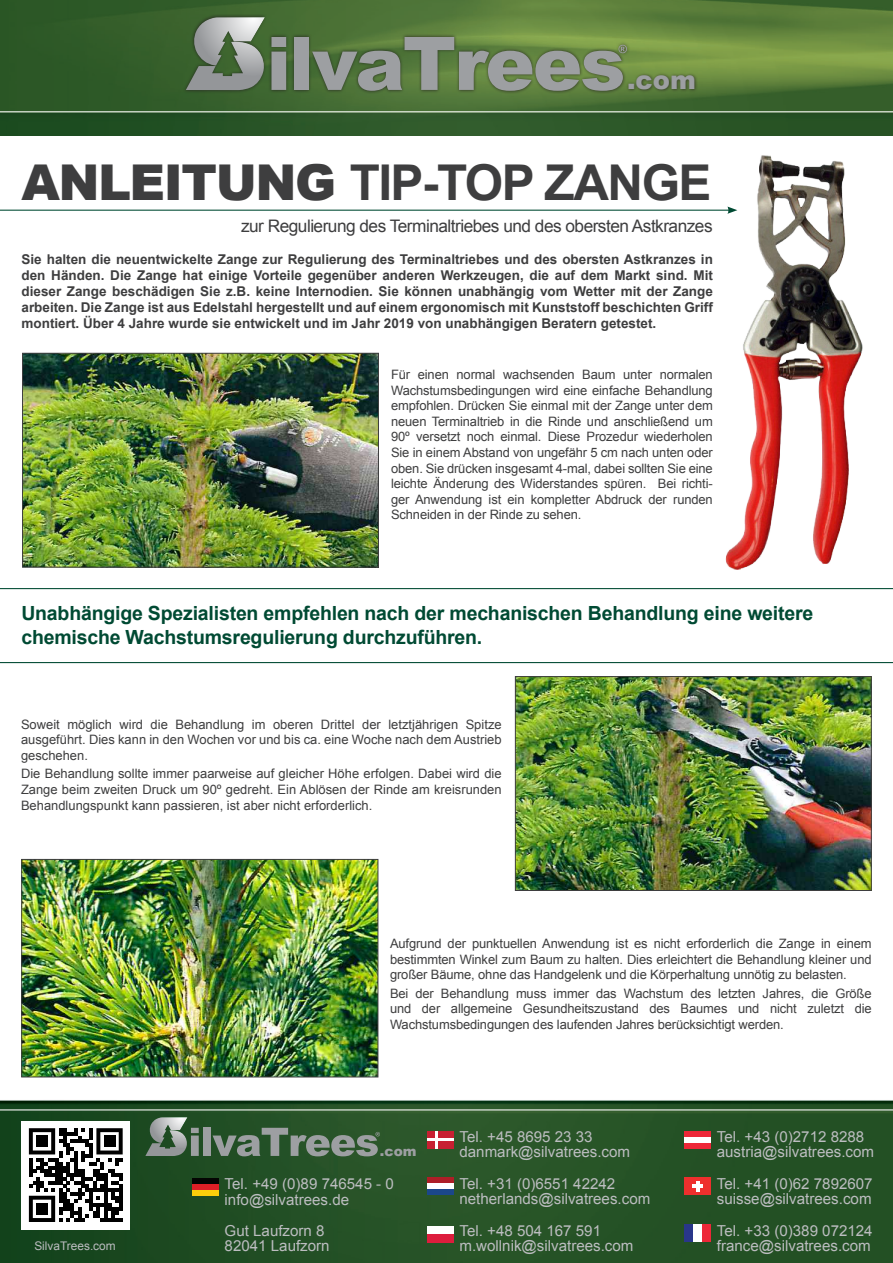
<style>
.page{position:relative;width:893px;height:1263px;background:#fff}
.page>*{position:absolute;margin:0;border:0;box-sizing:border-box;transform-origin:0 0}
.t1{font:700 49.35px "Arial";letter-spacing:-.03em;color:#3e3e3f}
.t2{font:900 25.8px "Arial";color:#9d9fa2}
.t3{font:700 19.5px/23.4px "Arial";letter-spacing:-.01em;color:#004a33}
.t4{font:17.25px "Arial";letter-spacing:-.03em;color:#3e3e3f}
.t5{font:15.15px/15.1px "Arial";color:#bcbdc0}
.t6{font:900 13.8px "Arial";color:#9d9fa2}
.t7{font:700 13.5px/16.2px "Arial";color:#3e3e3f;text-align:justify}
.t8{font:12.9px/15.6px "Arial";letter-spacing:-.01em;color:#3e3e3f;text-align:justify}
.t9{font:11.85px "Arial";color:#bcbdc0}
.s1{font-weight:900}
</style>
<div class="page">
<img style="left:24px;top:355px;width:353px;height:211px">
<div style="left:22px;top:353px;width:357px;height:215px;border:1px solid #3e3e3f"></div>
<img style="left:0;top:0;width:893px;height:136px">
<img style="left:0;top:1100px;width:893px;height:163px">
<hr style="left:0;top:111px;width:893px;height:1px;background:#fff">
<hr style="left:0;top:1109px;width:893px;height:1px;background:#fff">
<div style="left:203px;top:1128px;width:8px;height:28px;background:#9d9fa2"></div>
<svg style="left:213px;top:1128px;width:167px;height:28px;background:#5d7560"></svg>
<svg style="left:145px;top:1117px;width:54px;height:39px;background:#728576"></svg>
<div style="left:192px;top:1178px;width:27px;height:18px;background:#040503"></div>
<div style="left:192px;top:1184px;width:27px;height:12px;background:#de1f26"></div>
<div style="left:192px;top:1190px;width:27px;height:6px;background:#fcce0b"></div>
<div style="left:427px;top:1177px;width:26px;height:18px;background:#1b478b"></div>
<div style="left:427px;top:1177px;width:26px;height:12px;background:#fff"></div>
<div style="left:427px;top:1177px;width:26px;height:6px;background:#ae1e27"></div>
<div style="left:427px;top:1131px;width:26px;height:17px;background:#c72032"></div>
<svg style="left:436px;top:1131px;width:2px;height:17px"></svg>
<hr style="left:427px;top:1138px;width:26px;height:3px;background:#fff">
<div style="left:427px;top:1226px;width:27px;height:17px;background:#fff"></div>
<div style="left:427px;top:1234px;width:27px;height:9px;background:#dd1d3d"></div>
<div style="left:684px;top:1177px;width:27px;height:18px;background:#ee2f2d"></div>
<hr style="left:692px;top:1184px;width:11px;height:4px;background:#fff">
<svg style="left:696px;top:1181px;width:3px;height:10px"></svg>
<div style="left:684px;top:1131px;width:27px;height:17px;background:#ed2738"></div>
<div style="left:684px;top:1137px;width:27px;height:6px;background:#fff"></div>
<div style="left:684px;top:1224px;width:27px;height:17px;background:#ed2738"></div>
<div style="left:684px;top:1224px;width:18px;height:17px;background:#fff"></div>
<div style="left:684px;top:1224px;width:9px;height:17px;background:#29368a"></div>
<div style="left:21px;top:1121px;width:109px;height:108px;background:#fff"></div>
<svg style="left:29px;top:1128px;width:94px;height:94px"></svg>
<div style="left:36px;top:1136px;width:12px;height:11px;background:#000"></div>
<div style="left:104px;top:1136px;width:11px;height:11px;background:#000"></div>
<div style="left:36px;top:1203px;width:12px;height:11px;background:#000"></div>
<div style="left:183px;top:14px;width:515px;height:80px;background:#231f20;opacity:.75"></div>
<svg style="left:271px;top:37px;width:15px;height:53px"></svg>
<div style="left:294px;top:37px;width:15px;height:53px;background:#9d9fa2"></div>
<svg style="left:312px;top:37px;width:315px;height:54px;background:#7a8c6a"></svg>
<svg style="left:186px;top:17px;width:79px;height:73px;background:#869383"></svg>
<hr style="left:0;top:210px;width:730px;height:1px;background:#004a33">
<img style="left:23px;top:861px;width:353px;height:214px">
<div style="left:21px;top:859px;width:357px;height:218px;border:1px solid #3e3e3f"></div>
<img style="left:517px;top:678px;width:353px;height:211px">
<div style="left:515px;top:676px;width:357px;height:215px;border:1px solid #3e3e3f"></div>
<hr style="left:0;top:588px;width:893px;height:1px;background:#004a33">
<hr style="left:0;top:662px;width:893px;height:1px;background:#004a33">
<img style="left:711px;top:155px;width:152px;height:415px">
<h2 class="t2" style="left:627px;top:61px;width:70px">.com</h2>
<h1 class="t1" style="left:22px;top:155px;width:692px"><span class="s1">ANLEITUNG</span> TIP-TOP ZANGE</h1>
<h3 class="t4" style="left:241px;top:217px;width:473px">zur Regulierung des Terminaltriebes und des obersten Astkranzes</h3>
<p class="t7" style="left:22px;top:251px;width:693px">Sie halten die neuentwickelte Zange zur Regulierung des Terminaltriebes und des obersten Astkranzes in den Händen. Die Zange hat einige Vorteile gegenüber anderen Werkzeugen, die auf dem Markt sind. Mit dieser Zange beschädigen Sie z.B. keine Internodien. Sie können unabhängig vom Wetter mit der Zange arbeiten. Die Zange ist aus Edelstahl hergestellt und auf einem ergonomisch mit Kunststoff beschichten Griff montiert. Über 4 Jahre wurde sie entwickelt und im Jahr 2019 von unabhängigen Beratern getestet.</p>
<p class="t8" style="left:391px;top:367px;width:323px">Für einen normal wachsenden Baum unter normalen Wachstumsbedingungen wird eine einfache Behandlung empfohlen. Drücken Sie einmal mit der Zange unter dem neuen Terminaltrieb in die Rinde und anschließend um 90º versetzt noch einmal. Diese Prozedur wiederholen Sie in einem Abstand von ungefähr 5 cm nach unten oder oben. Sie drücken insgesamt 4-mal, dabei sollten Sie eine leichte Änderung des Widerstandes spüren. Bei richti&shy;ger Anwendung ist ein kompletter Abdruck der runden Schneiden in der Rinde zu sehen.</p>
<h3 class="t3" style="left:21px;top:602px;width:793px">Unabhängige Spezialisten empfehlen nach der mechanischen Behandlung eine weitere chemische Wachstumsregulierung durchzuführen.</h3>
<p class="t8" style="left:21px;top:716px;width:482px">Soweit möglich wird die Behandlung im oberen Drittel der letztjährigen Spitze ausgeführt. Dies kann in den Wochen vor und bis ca. eine Woche nach dem Austrieb geschehen.</p>
<p class="t8" style="left:21px;top:766px;width:482px">Die Behandlung sollte immer paarweise auf gleicher Höhe erfolgen. Dabei wird die Zange beim zweiten Druck um 90º gedreht. Ein Ablösen der Rinde am kreisrunden Behandlungspunkt kann passieren, ist aber nicht erforderlich.</p>
<p class="t9" style="left:34px;top:1239px;width:83px">SilvaTrees.com</p>
<p class="t8" style="left:390px;top:936px;width:483px">Aufgrund der punktuellen Anwendung ist es nicht erforderlich die Zange in einem bestimmten Winkel zum Baum zu halten. Dies erleichtert die Behandlung kleiner und großer Bäume, ohne das Handgelenk und die Körperhaltung unnötig zu belasten.</p>
<p class="t8" style="left:390px;top:985px;width:483px">Bei der Behandlung muss immer das Wachstum des letzten Jahres, die Größe und der allgemeine Gesundheitszustand des Baumes und nicht zuletzt die Wachstumsbedingungen des laufenden Jahres berücksichtigt werden.</p>
<p class="t6" style="left:380px;top:1140px;width:38px">.com</p>
<p class="t5" style="left:225px;top:1176px;width:171px">Tel. +49 (0)89 746545 - 0 info@silvatrees.de</p>
<p class="t5" style="left:225px;top:1223px;width:107px">Gut Laufzorn 8<br>82041 Laufzorn</p>
<p class="t5" style="left:459px;top:1129px;width:172px">Tel. +45 8695 23 33 danmark@silvatrees.com</p>
<p class="t5" style="left:459px;top:1176px;width:192px">Tel. +31 (0)6551 42242 netherlands@silvatrees.com</p>
<p class="t5" style="left:459px;top:1223px;width:176px">Tel. +48 504 167 591 m.wollnik@silvatrees.com</p>
<p class="t5" style="left:717px;top:1129px;width:159px">Tel. +43 (0)2712 8288 austria@silvatrees.com</p>
<p class="t5" style="left:717px;top:1176px;width:157px">Tel. +41 (0)62 7892607 suisse@silvatrees.com</p>
<p class="t5" style="left:717px;top:1223px;width:157px">Tel. +33 (0)389 072124 france@silvatrees.com</p>
</div>
